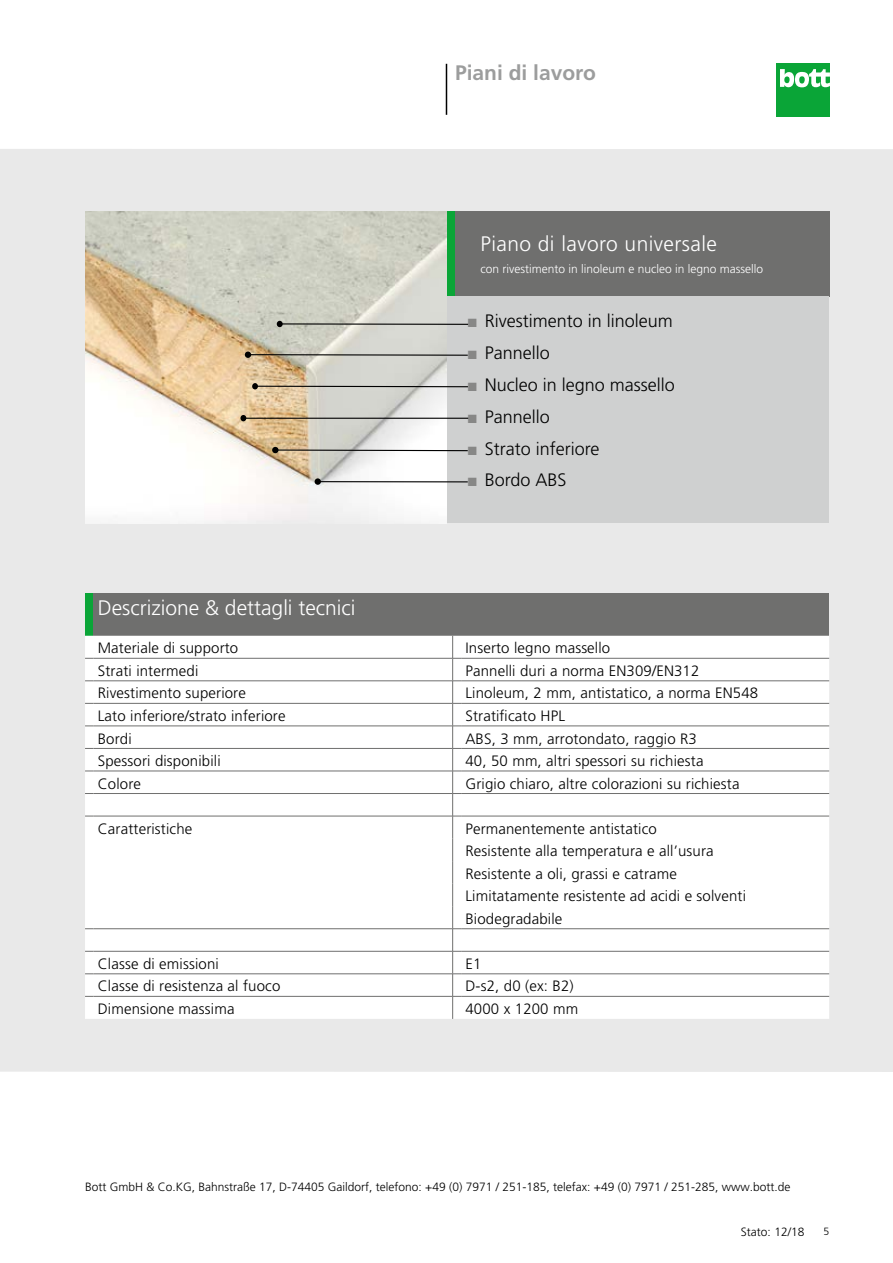
<style>
.page{position:relative;width:893px;height:1263px;background:#fff}
.page>*{position:absolute;margin:0;border:0;box-sizing:border-box;transform-origin:0 0}
.t1{font:300 21px "Frutiger LT Pro";color:#fff}
.t2{font:300 21px "Frutiger LT Pro";letter-spacing:.02em;color:#fff}
.t3{font:700 21px "Frutiger LT Pro";color:#9c9d9d}
.t4{font:300 18px "Frutiger LT Pro";color:#000}
.t5{font:300 15px/22.5px "Frutiger LT Pro";letter-spacing:.01em;color:#000}
.t6{font:300 12px "Frutiger LT Pro";color:#000}
.t7{font:300 12px "Frutiger LT Pro";color:#fff}
.t8{font:300 10.5px "Frutiger LT Pro";color:#000}
.s1{color:#878786}
</style>
<div class="page">
<div style="left:776px;top:64px;width:53px;height:53px;background:#0aa537"></div>
<svg style="left:780px;top:69px;width:49px;height:18px"></svg>
<hr style="left:446px;top:64px;width:1px;height:51px;background:#000">
<div style="left:0;top:149px;width:893px;height:923px;background:#e9e9e9"></div>
<div style="left:446px;top:211px;width:9px;height:85px;background:#0aa537"></div>
<div style="left:455px;top:211px;width:374px;height:85px;background:#6f6f6e"></div>
<div style="left:446px;top:296px;width:383px;height:227px;background:#cfd0d0"></div>
<div style="left:85px;top:593px;width:9px;height:43px;background:#0aa537"></div>
<div style="left:94px;top:593px;width:735px;height:43px;background:#6f6f6e"></div>
<div style="left:85px;top:636px;width:744px;height:383px;background:#fff"></div>
<hr style="left:94px;top:658px;width:359px;height:1px;background:#6f6f6e">
<hr style="left:461px;top:658px;width:368px;height:1px;background:#6f6f6e">
<hr style="left:94px;top:680px;width:359px;height:1px;background:#6f6f6e">
<hr style="left:461px;top:680px;width:368px;height:1px;background:#6f6f6e">
<hr style="left:94px;top:703px;width:359px;height:1px;background:#6f6f6e">
<hr style="left:461px;top:703px;width:368px;height:1px;background:#6f6f6e">
<hr style="left:94px;top:726px;width:359px;height:1px;background:#6f6f6e">
<hr style="left:461px;top:726px;width:368px;height:1px;background:#6f6f6e">
<hr style="left:94px;top:748px;width:359px;height:1px;background:#6f6f6e">
<hr style="left:461px;top:748px;width:368px;height:1px;background:#6f6f6e">
<hr style="left:94px;top:771px;width:359px;height:1px;background:#6f6f6e">
<hr style="left:461px;top:771px;width:368px;height:1px;background:#6f6f6e">
<hr style="left:94px;top:793px;width:359px;height:1px;background:#6f6f6e">
<hr style="left:461px;top:793px;width:368px;height:1px;background:#6f6f6e">
<hr style="left:94px;top:816px;width:359px;height:1px;background:#6f6f6e">
<hr style="left:461px;top:816px;width:368px;height:1px;background:#6f6f6e">
<hr style="left:94px;top:928px;width:359px;height:1px;background:#6f6f6e">
<hr style="left:461px;top:928px;width:368px;height:1px;background:#6f6f6e">
<hr style="left:94px;top:951px;width:359px;height:1px;background:#6f6f6e">
<hr style="left:461px;top:951px;width:368px;height:1px;background:#6f6f6e">
<hr style="left:94px;top:973px;width:359px;height:1px;background:#6f6f6e">
<hr style="left:461px;top:973px;width:368px;height:1px;background:#6f6f6e">
<hr style="left:94px;top:996px;width:359px;height:1px;background:#6f6f6e">
<hr style="left:461px;top:996px;width:368px;height:1px;background:#6f6f6e">
<svg style="left:452px;top:636px;width:9px;height:383px;background:#eaeaea"></svg>
<img style="left:85px;top:211px;width:361px;height:312px">
<div style="left:272px;top:447px;width:7px;height:6px;background:#000;border-radius:50%"></div>
<svg style="left:278px;top:449px;width:190px;height:3px"></svg>
<svg style="left:240px;top:415px;width:6px;height:6px"></svg>
<hr style="left:243px;top:418px;width:225px;height:1px;background:#000">
<div style="left:315px;top:478px;width:6px;height:7px;background:#000;border-radius:50%"></div>
<hr style="left:317px;top:481px;width:151px;height:1px;background:#000">
<div style="left:245px;top:351px;width:6px;height:7px;background:#000;border-radius:50%"></div>
<svg style="left:251px;top:354px;width:217px;height:2px"></svg>
<svg style="left:252px;top:383px;width:216px;height:6px"></svg>
<svg style="left:277px;top:321px;width:6px;height:6px"></svg>
<hr style="left:279px;top:323px;width:189px;height:2px;background:#000">
<h1 class="t3" style="left:455px;top:60px;width:142px">Piani di lavoro</h1>
<h1 class="t2" style="left:480px;top:231px;width:238px">Piano di lavoro universale</h1>
<p class="t7" style="left:480px;top:262px;width:284px">con rivestimento in linoleum e nucleo in legno massello</p>
<p class="t4" style="left:468px;top:310px;width:207px"><span class="s1">■</span> Rivestimento in linoleum</p>
<p class="t4" style="left:468px;top:342px;width:84px"><span class="s1">■</span> Pannello</p>
<p class="t4" style="left:468px;top:374px;width:209px"><span class="s1">■</span> Nucleo in legno massello</p>
<p class="t4" style="left:468px;top:406px;width:84px"><span class="s1">■</span> Pannello</p>
<p class="t4" style="left:468px;top:438px;width:133px"><span class="s1">■</span> Strato inferiore</p>
<p class="t4" style="left:468px;top:470px;width:100px"><span class="s1">■</span> Bordo ABS</p>
<h1 class="t1" style="left:98px;top:596px;width:259px">Descrizione &amp; dettagli tecnici</h1>
<p class="t5" style="left:98px;top:637px;width:142px">Materiale di supporto</p>
<p class="t5" style="left:465px;top:637px;width:146px">Inserto legno massello</p>
<p class="t5" style="left:98px;top:660px;width:102px">Strati intermedi</p>
<p class="t5" style="left:465px;top:660px;width:236px">Pannelli duri a norma EN309/EN312</p>
<p class="t5" style="left:98px;top:682px;width:150px">Rivestimento superiore</p>
<p class="t5" style="left:465px;top:682px;width:294px">Linoleum, 2 mm, antistatico, a norma EN548</p>
<p class="t5" style="left:98px;top:705px;width:189px">Lato inferiore/strato inferiore</p>
<p class="t5" style="left:465px;top:705px;width:101px">Stratificato HPL</p>
<p class="t5" style="left:98px;top:727px;width:35px">Bordi</p>
<p class="t5" style="left:465px;top:727px;width:233px">ABS, 3 mm, arrotondato, raggio R3</p>
<p class="t5" style="left:98px;top:750px;width:124px">Spessori disponibili</p>
<p class="t5" style="left:465px;top:750px;width:240px">40, 50 mm, altri spessori su richiesta</p>
<p class="t5" style="left:98px;top:772px;width:45px">Colore</p>
<p class="t5" style="left:465px;top:772px;width:276px">Grigio chiaro, altre colorazioni su richiesta</p>
<p class="t5" style="left:98px;top:817px;width:96px">Caratteristiche</p>
<p class="t5" style="left:465px;top:817px;width:282px">Permanentemente antistatico<br>Resistente alla temperatura e all’usura Resistente a oli, grassi e catrame Limitatamente resistente ad acidi e solventi Biodegradabile</p>
<p class="t5" style="left:98px;top:952px;width:123px">Classe di emissioni</p>
<p class="t5" style="left:465px;top:952px;width:17px">E1</p>
<p class="t5" style="left:98px;top:975px;width:184px">Classe di resistenza al fuoco</p>
<p class="t5" style="left:465px;top:975px;width:110px">D-s2, d0 (ex: B2)</p>
<p class="t5" style="left:98px;top:997px;width:138px">Dimensione massima</p>
<p class="t5" style="left:465px;top:997px;width:114px">4000 x 1200 mm</p>
<p class="t6" style="left:85px;top:1180px;width:707px">Bott GmbH &amp; Co.KG, Bahnstraße 17, D-74405 Gaildorf, telefono: +49 (0) 7971 / 251-185, telefax: +49 (0) 7971 / 251-285, www.bott.de</p>
<p class="t6" style="left:741px;top:1225px;width:65px">Stato: 12/18</p>
<p class="t8" style="left:823px;top:1226px;width:7px">5</p>
</div>
